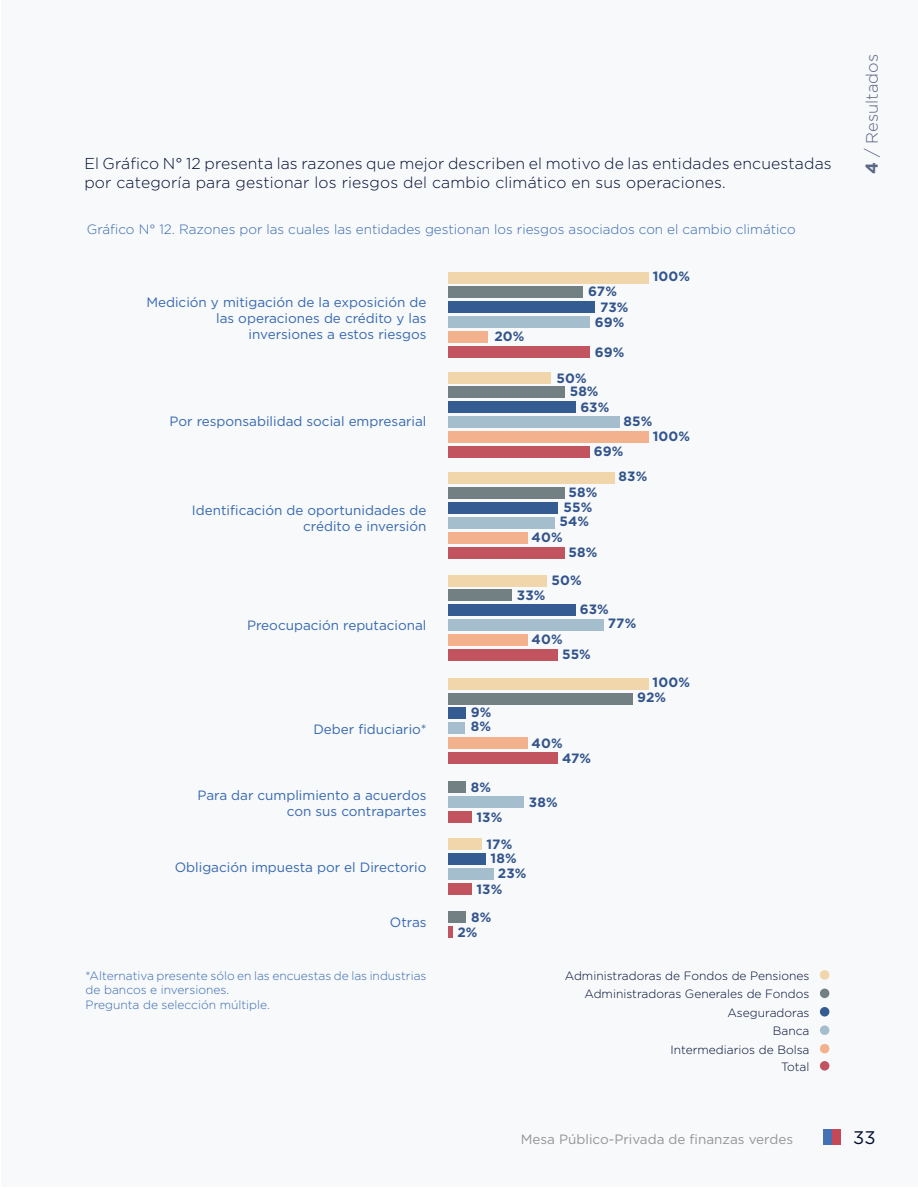
<style>
.page{position:relative;width:918px;height:1188px;background:#fff}
.page>*{position:absolute;margin:0;border:0;box-sizing:border-box;transform-origin:0 0}
.t1{font:18.3px "Gotham";color:#010b31}
.t2{font:300 16.5px "Gotham";color:#5c6685}
.t3{font:300 15.75px/18.9px "Gotham";letter-spacing:.01em;color:#010b31}
.t4{font:13.5px/16.2px "Gotham";color:#3768b1;text-align:right}
.t5{font:700 13.5px/14.9px "Gotham";letter-spacing:.01em;color:#33548c}
.t6{font:300 13.5px "Gotham";color:#3768b1}
.t7{font:13.5px "Gotham";color:#939598}
.t8{font:300 12px/18.6px "Gotham";color:#010b31;text-align:right}
.t9{font:300 12px/14.4px "Gotham";color:#3768b1}
.s1{font-weight:700;font-size:17.25px}
.s2{font-size:17.25px}
</style>
<div class="page">
<div style="left:1px;top:0;width:917px;height:1186px;background:#f7f9fa"></div>
<div style="left:449px;top:272px;width:200px;height:11px;background:#f1d5ab"></div>
<div style="left:449px;top:678px;width:200px;height:12px;background:#f1d5ab"></div>
<div style="left:449px;top:839px;width:33px;height:11px;background:#f1d5ab"></div>
<div style="left:449px;top:372px;width:102px;height:11px;background:#f1d5ab"></div>
<div style="left:449px;top:473px;width:166px;height:11px;background:#f1d5ab"></div>
<div style="left:449px;top:575px;width:98px;height:11px;background:#f1d5ab"></div>
<div style="left:449px;top:287px;width:134px;height:11px;background:#728084"></div>
<div style="left:449px;top:386px;width:116px;height:12px;background:#728084"></div>
<div style="left:449px;top:487px;width:116px;height:12px;background:#728084"></div>
<div style="left:449px;top:590px;width:63px;height:11px;background:#728084"></div>
<div style="left:449px;top:693px;width:184px;height:11px;background:#728084"></div>
<div style="left:449px;top:781px;width:17px;height:12px;background:#728084"></div>
<div style="left:449px;top:911px;width:17px;height:11px;background:#728084"></div>
<div style="left:449px;top:316px;width:141px;height:12px;background:#a5bece"></div>
<div style="left:449px;top:416px;width:171px;height:12px;background:#a5bece"></div>
<div style="left:449px;top:517px;width:106px;height:12px;background:#a5bece"></div>
<div style="left:449px;top:619px;width:155px;height:12px;background:#a5bece"></div>
<div style="left:449px;top:723px;width:16px;height:11px;background:#a5bece"></div>
<div style="left:449px;top:868px;width:45px;height:12px;background:#a5bece"></div>
<div style="left:449px;top:796px;width:75px;height:12px;background:#a5bece"></div>
<hr style="left:449px;top:926px;width:4px;height:11px;background:#c25460">
<div style="left:449px;top:331px;width:39px;height:12px;background:#f4b18d"></div>
<div style="left:449px;top:431px;width:200px;height:12px;background:#f4b18d"></div>
<div style="left:449px;top:532px;width:79px;height:12px;background:#f4b18d"></div>
<div style="left:449px;top:634px;width:79px;height:12px;background:#f4b18d"></div>
<div style="left:449px;top:737px;width:79px;height:12px;background:#f4b18d"></div>
<div style="left:449px;top:346px;width:141px;height:12px;background:#c25460"></div>
<div style="left:449px;top:446px;width:141px;height:12px;background:#c25460"></div>
<div style="left:449px;top:547px;width:116px;height:12px;background:#c25460"></div>
<div style="left:449px;top:649px;width:109px;height:12px;background:#c25460"></div>
<div style="left:449px;top:752px;width:109px;height:12px;background:#c25460"></div>
<div style="left:449px;top:883px;width:23px;height:12px;background:#c25460"></div>
<div style="left:449px;top:811px;width:23px;height:11px;background:#c25460"></div>
<div style="left:449px;top:301px;width:146px;height:12px;background:#345b92"></div>
<div style="left:449px;top:401px;width:127px;height:12px;background:#345b92"></div>
<div style="left:449px;top:502px;width:109px;height:12px;background:#345b92"></div>
<div style="left:449px;top:605px;width:127px;height:11px;background:#345b92"></div>
<div style="left:449px;top:708px;width:17px;height:11px;background:#345b92"></div>
<div style="left:449px;top:853px;width:37px;height:12px;background:#345b92"></div>
<div style="left:820px;top:970px;width:9px;height:10px;background:#f1d5ab;border-radius:50%"></div>
<div style="left:820px;top:989px;width:9px;height:9px;background:#728084;border-radius:50%"></div>
<div style="left:820px;top:1007px;width:9px;height:10px;background:#345b92;border-radius:50%"></div>
<div style="left:820px;top:1025px;width:9px;height:10px;background:#a5bece;border-radius:50%"></div>
<div style="left:820px;top:1044px;width:9px;height:9px;background:#f4b18d;border-radius:50%"></div>
<div style="left:820px;top:1061px;width:9px;height:10px;background:#c25460;border-radius:50%"></div>
<p class="t3" style="left:84px;top:154px;width:749px">El Gráfico N° 12 presenta las razones que mejor describen el motivo de las entidades encuestadas por categoría para gestionar los riesgos del cambio climático en sus operaciones.</p>
<p class="t6" style="left:87px;top:221px;width:710px">Gráfico N° 12. Razones por las cuales las entidades gestionan los riesgos asociados con el cambio climático</p>
<p class="t4" style="left:146px;top:294px;width:282px">Medición y mitigación de la exposición de las operaciones de crédito y las inversiones a estos riesgos</p>
<p class="t4" style="left:170px;top:413px;width:259px">Por responsabilidad social empresarial</p>
<p class="t4" style="left:192px;top:501px;width:236px">Identificación de oportunidades de crédito e inversión</p>
<p class="t4" style="left:247px;top:617px;width:181px">Preocupación reputacional</p>
<p class="t4" style="left:313px;top:721px;width:115px">Deber fiduciario*</p>
<p class="t4" style="left:198px;top:787px;width:230px">Para dar cumplimiento a acuerdos con sus contrapartes</p>
<p class="t4" style="left:175px;top:859px;width:253px">Obligación impuesta por el Directorio</p>
<p class="t4" style="left:390px;top:914px;width:38px">Otras</p>
<p class="t9" style="left:86px;top:968px;width:342px">*Alternativa presente sólo en las encuestas de las industrias de bancos e inversiones.<br>Pregunta de selección múltiple.</p>
<p class="t5" style="left:494px;top:329px;width:32px">20%</p>
<p class="t5" style="left:600px;top:284px;width:30px;line-height:15.9px;text-indent:-12px">67%<br>73%</p>
<p class="t5" style="left:595px;top:315px;width:31px">69%</p>
<p class="t5" style="left:595px;top:345px;width:31px">69%</p>
<p class="t5" style="left:570px;top:371px;width:30px;line-height:13.6px;text-indent:-13px">50%<br>58%</p>
<p class="t5" style="left:580px;top:400px;width:31px">63%</p>
<p class="t5" style="left:653px;top:269px;width:39px">100%</p>
<p class="t5" style="left:623px;top:414px;width:30px">85%</p>
<p class="t5" style="left:653px;top:429px;width:39px">100%</p>
<p class="t5" style="left:471px;top:706px;width:22px;line-height:13.8px">9%<br>8%</p>
<p class="t5" style="left:471px;top:780px;width:22px">8%</p>
<p class="t5" style="left:619px;top:438px;width:30px;line-height:25.5px;text-indent:-25px">69%<br>83%</p>
<p class="t5" style="left:559px;top:485px;width:40px;line-height:14.4px;text-indent:9px">58%<br>55%<br>54%</p>
<p class="t5" style="left:532px;top:530px;width:33px">40%</p>
<p class="t5" style="left:552px;top:538px;width:48px;line-height:28px;text-indent:17px">58%<br>50%</p>
<p class="t5" style="left:517px;top:588px;width:30px">33%</p>
<p class="t5" style="left:608px;top:602px;width:30px;line-height:14px;text-indent:-28px">63%<br>77%</p>
<p class="t5" style="left:562px;top:632px;width:30px;text-indent:-30px">40%<br>55%</p>
<p class="t5" style="left:637px;top:674px;width:54px;text-indent:15px">100%<br>92%</p>
<p class="t5" style="left:562px;top:736px;width:31px;text-indent:-30px">40%<br>47%</p>
<p class="t5" style="left:529px;top:794px;width:30px">38%</p>
<p class="t5" style="left:486px;top:803px;width:27px;line-height:27.6px;text-indent:-10px">13%<br>17%</p>
<p class="t5" style="left:491px;top:851px;width:28px">18%</p>
<p class="t5" style="left:498px;top:866px;width:30px">23%</p>
<p class="t5" style="left:476px;top:882px;width:27px">13%</p>
<p class="t5" style="left:457px;top:909px;width:35px;text-indent:14px">8%<br>2%</p>
<p class="t8" style="left:565px;top:966px;width:246px">Administradoras de Fondos de Pensiones<br>Administradoras Generales de Fondos<br>Aseguradoras<br>Banca<br>Intermediarios de Bolsa</p>
<p class="t8" style="left:781px;top:1057px;width:30px">Total</p>
<p class="t2" style="left:862px;top:174px;width:122px;rotate:-90deg"><span class="s1">4</span> <span class="s2">/</span> Resultados</p>
<p class="t7" style="left:521px;top:1130px;width:274px">Mesa Público-Privada de finanzas verdes</p>
<h1 class="t1" style="left:853px;top:1126px;width:24px">33</h1>
</div>
